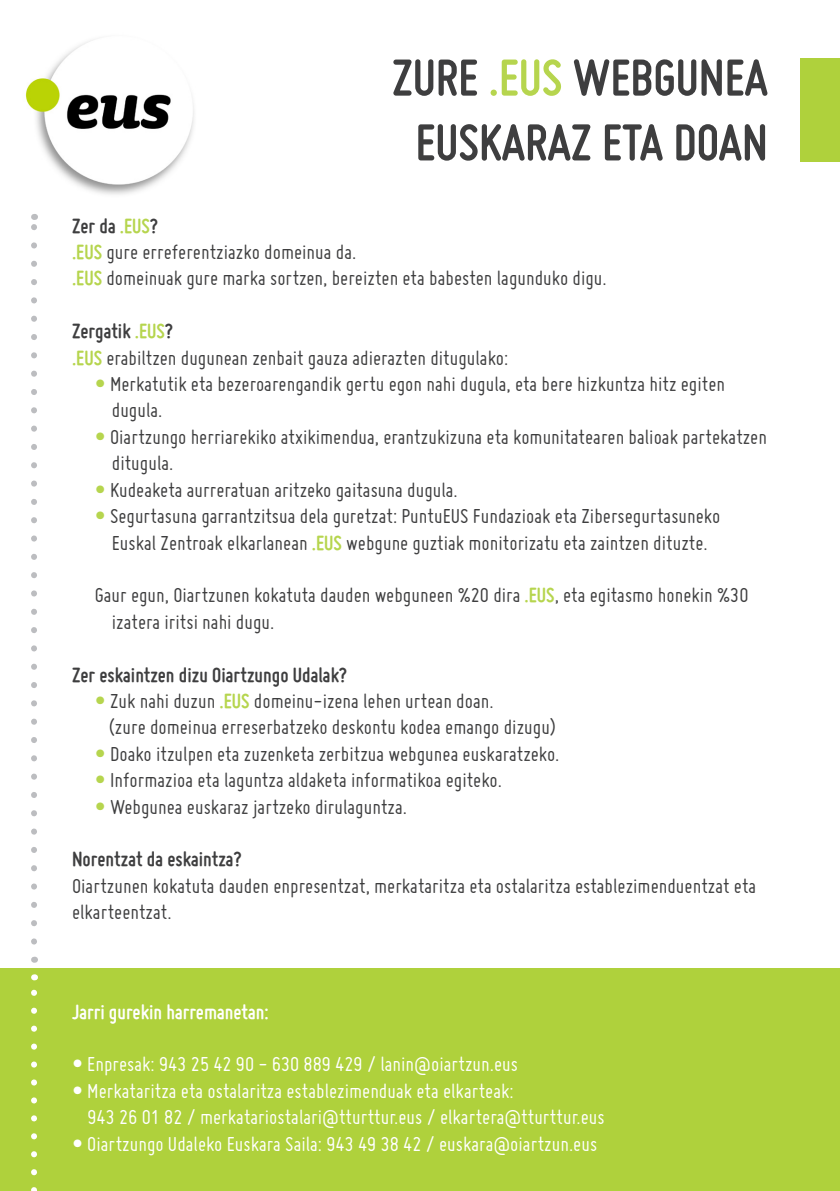
<style>
.page{position:relative;width:840px;height:1191px;background:#fff}
.page>*{position:absolute;margin:0;border:0;box-sizing:border-box;transform-origin:0 0}
.t1{font:700 54px "Miso";color:#3e3e3f}
.t2{font:22px/26.4px "Miso";color:#3e3e3f}
.t3{font:22px "Miso";color:#fff}
.t4{font:700 22px "Miso";color:#3e3e3f}
.t5{font:700 22px "Miso";color:#fff}
.s1{color:#b6d54e}
.s2{font-weight:700;color:#b6d54e}
.s3{font-family:"Frutiger";font-weight:300;font-stretch:condensed;color:#b6d54e}
.s4{font-family:"Frutiger";font-weight:300;font-stretch:condensed}
</style>
<div class="page">
<img style="left:25px;top:40px;width:169px;height:176px">
<div style="left:0;top:968px;width:839px;height:223px;background:#afd13c"></div>
<div style="left:799px;top:58px;width:40px;height:104px;background:#afd13c"></div>
<svg style="left:31px;top:226px;width:6px;height:715px"></svg>
<svg style="left:31px;top:989px;width:6px;height:202px"></svg>
<p class="t1" style="left:392px;top:47px;width:377px">ZURE <span class="s1">.EUS</span> WEBGUNEA</p>
<p class="t1" style="left:415px;top:112px;width:354px">EUSKARAZ ETA DOAN</p>
<p class="t4" style="left:72px;top:213px;width:87px">Zer da <span class="s1">.EUS</span>?</p>
<p class="t2" style="left:72px;top:238px;width:285px"><span class="s2">.EUS</span> gure erreferentziazko domeinua da.</p>
<p class="t2" style="left:72px;top:265px;width:536px"><span class="s2">.EUS</span> domeinuak gure marka sortzen, bereizten eta babesten lagunduko digu.</p>
<p class="t4" style="left:72px;top:319px;width:102px">Zergatik <span class="s1">.EUS</span>?</p>
<p class="t2" style="left:72px;top:344px;width:437px"><span class="s2">.EUS</span> erabiltzen dugunean zenbait gauza adierazten ditugulako:</p>
<p class="t2" style="left:112px;top:370px;width:614px;text-indent:-17px"><span class="s3">•</span> Merkatutik eta bezeroarengandik gertu egon nahi dugula, eta bere hizkuntza hitz egiten dugula.</p>
<p class="t2" style="left:112px;top:423px;width:656px;text-indent:-17px"><span class="s3">•</span> Oiartzungo herriarekiko atxikimendua, erantzukizuna eta komunitatearen balioak partekatzen ditugula.</p>
<p class="t2" style="left:95px;top:476px;width:364px"><span class="s3">•</span> Kudeaketa aurreratuan aritzeko gaitasuna dugula.</p>
<p class="t2" style="left:95px;top:502px;width:626px;text-align:center"><span class="s3">•</span> Segurtasuna garrantzitsua dela guretzat: PuntuEUS Fundazioak eta Zibersegurtasuneko<br>Euskal Zentroak elkarlanean <span class="s2">.EUS</span> webgune guztiak monitorizatu eta zaintzen dituzte.</p>
<p class="t2" style="left:112px;top:582px;width:637px;text-indent:-17px">Gaur egun, Oiartzunen kokatuta dauden webguneen %20 dira <span class="s2">.EUS</span>, eta egitasmo honekin %30 izatera iritsi nahi dugu.</p>
<p class="t4" style="left:72px;top:662px;width:276px">Zer eskaintzen dizu Oiartzungo Udalak?</p>
<p class="t2" style="left:95px;top:687px;width:400px"><span class="s3">•</span> Zuk nahi duzun <span class="s2">.EUS</span> domeinu-izena lehen urtean doan.</p>
<p class="t2" style="left:109px;top:714px;width:448px">(zure domeinua erreserbatzeko deskontu kodea emango dizugu)</p>
<p class="t2" style="left:95px;top:740px;width:466px"><span class="s3">•</span> Doako itzulpen eta zuzenketa zerbitzua webgunea euskaratzeko.</p>
<p class="t2" style="left:95px;top:766px;width:408px"><span class="s3">•</span> Informazioa eta laguntza aldaketa informatikoa egiteko.</p>
<p class="t2" style="left:95px;top:793px;width:313px"><span class="s3">•</span> Webgunea euskaraz jartzeko dirulaguntza.</p>
<p class="t4" style="left:72px;top:847px;width:171px">Norentzat da eskaintza?</p>
<p class="t2" style="left:72px;top:872px;width:685px">Oiartzunen kokatuta dauden enpresentzat, merkataritza eta ostalaritza establezimenduentzat eta elkarteentzat.</p>
<p class="t5" style="left:72px;top:999px;width:198px">Jarri gurekin harremanetan:</p>
<p class="t3" style="left:72px;top:1052px;width:447px"><span class="s4">•</span> Enpresak: 943 25 42 90 - 630 889 429 / lanin@oiartzun.eus</p>
<p class="t3" style="left:72px;top:1078px;width:443px"><span class="s4">•</span> Merkataritza eta ostalaritza establezimenduak eta elkarteak:</p>
<p class="t3" style="left:87px;top:1105px;width:518px">943 26 01 82 / merkatariostalari@tturttur.eus / elkartera@tturttur.eus</p>
<p class="t3" style="left:72px;top:1131px;width:526px"><span class="s4">•</span> Oiartzungo Udaleko Euskara Saila: 943 49 38 42 / euskara@oiartzun.eus</p>
</div>
